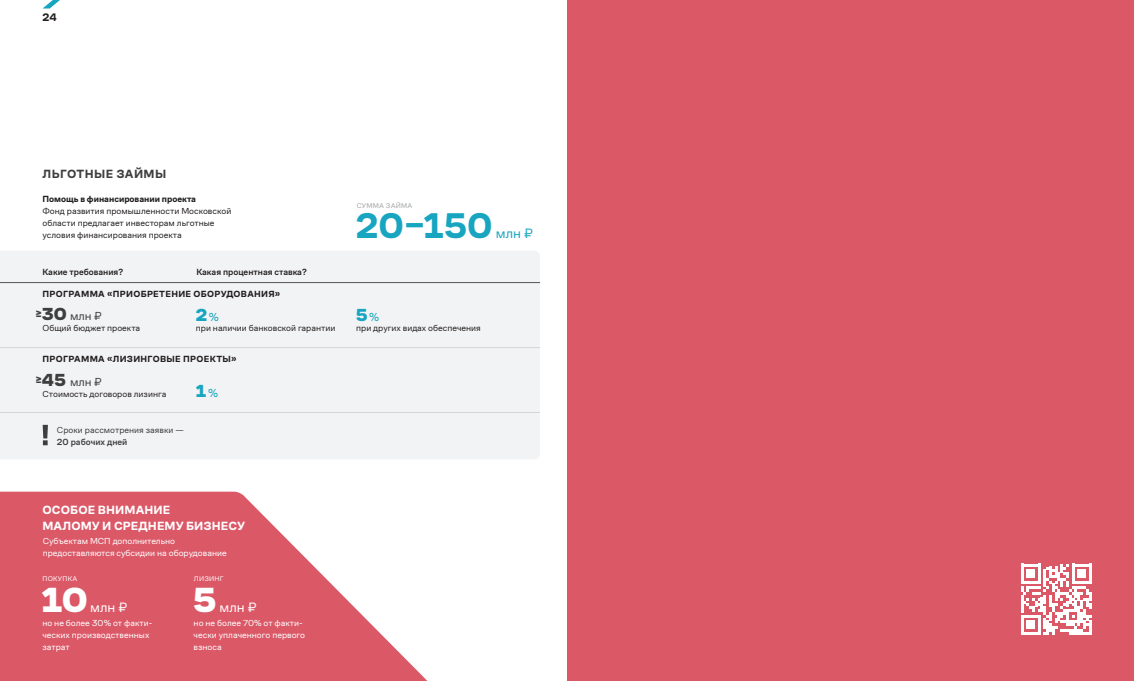
<style>
.page{position:relative;width:1134px;height:681px;background:#fff}
.page>*{position:absolute;margin:0;border:0;box-sizing:border-box;transform-origin:0 0}
.t1{font:700 36px "Co Fo Sans";color:#18a5c0}
.t2{font:900 36px "Co Fo Sans";color:#fff}
.t3{font:900 18px "Co Fo Sans";color:#3e3e3f}
.t4{font:900 18px "Co Fo Sans";color:#18a5c0}
.t5{font:14px "Co Fo Sans";color:#fff}
.t6{font:14px "Co Fo Sans";color:#18a5c0}
.header_14_16{font:700 12px/16px "Co Fo Sans";letter-spacing:.01em;color:#fff}
.Caps_header_12_14{font:700 12px "Co Fo Sans";letter-spacing:.035em;color:#3e3e3f}
.t7{font:12px "Co Fo Sans";color:#3e3e3f}
.t8{font:12px "Co Fo Sans";color:#18a5c0}
.t9{font:700 11px "Co Fo Sans";color:#231f20}
.t10{font:9px/12px "Co Fo Sans";color:#231f20}
.t11{font:9px/12px "Co Fo Sans";color:#fff}
.header_12_16{font:700 9px "Co Fo Sans";letter-spacing:.035em;color:#231f20}
.t12{font:500 9px "Co Fo Sans";color:#231f20}
.t13{font:9px/12px "Co Fo Sans";color:#3e3e3f}
.header_12_16-2{font:700 9px "Co Fo Sans";color:#231f20}
.caption_7_9_caps{font:7px "Co Fo Sans";letter-spacing:.035em;color:#fff}
.caption_7_9_caps-2{font:7px "Co Fo Sans";letter-spacing:.035em;color:#9d9fa2}
.s1{font-weight:500}
</style>
<div class="page">
<div style="left:0;top:251px;width:540px;height:208px;background:#f2f3f4"></div>
<svg style="left:0;top:491px;width:427px;height:189px;fill:#db5867"></svg>
<hr style="left:0;top:347px;width:540px;height:1px;background:#d5d6d8">
<hr style="left:0;top:282px;width:540px;height:1px;background:#545557">
<hr style="left:0;top:412px;width:540px;height:1px;background:#d5d6d8">
<svg style="left:43px;top:424px;width:5px;height:21px"></svg>
<div style="left:567px;top:0;width:567px;height:680px;background:#db5867"></div>
<svg style="left:1021px;top:563px;width:70px;height:71px"></svg>
<svg style="left:43px;top:0;width:17px;height:9px"></svg>
<p class="t9" style="left:43px;top:10px;width:16px">24</p>
<p class="Caps_header_12_14" style="left:43px;top:166px;width:125px">ЛЬГОТНЫЕ ЗАЙМЫ</p>
<p class="header_12_16-2" style="left:43px;top:193px;width:155px">Помощь в финансировании проекта</p>
<p class="t10" style="left:43px;top:205px;width:190px">Фонд развития промышленности Московской области предлагает инвесторам льготные условия финансирования проекта</p>
<p class="t12" style="left:43px;top:266px;width:82px">Какие требования?</p>
<p class="t12" style="left:196px;top:266px;width:112px">Какая процентная ставка?</p>
<p class="header_12_16" style="left:43px;top:288px;width:239px">ПРОГРАММА «ПРИОБРЕТЕНИЕ ОБОРУДОВАНИЯ»</p>
<p class="t3" style="left:35px;top:302px;width:33px"><sup>≥</sup>30</p>
<p class="t4" style="left:196px;top:304px;width:13px">2</p>
<p class="t7" style="left:70px;top:309px;width:33px">млн ₽</p>
<p class="t8" style="left:209px;top:310px;width:12px">%</p>
<p class="caption_7_9_caps-2" style="left:357px;top:202px;width:57px">СУММА ЗАЙМА</p>
<p class="t1" style="left:356px;top:203px;width:138px">20–150</p>
<p class="t6" style="left:496px;top:225px;width:39px">млн ₽</p>
<p class="t4" style="left:356px;top:303px;width:14px">5</p>
<p class="t8" style="left:369px;top:309px;width:12px">%</p>
<p class="t10" style="left:43px;top:322px;width:99px">Общий бюджет проекта</p>
<p class="t10" style="left:196px;top:322px;width:141px">при наличии банковской гарантии</p>
<p class="t10" style="left:356px;top:322px;width:126px">при других видах обеспечения</p>
<p class="header_12_16" style="left:43px;top:353px;width:196px">ПРОГРАММА «ЛИЗИНГОВЫЕ ПРОЕКТЫ»</p>
<p class="t3" style="left:35px;top:368px;width:32px"><sup>≥</sup>45</p>
<p class="t7" style="left:70px;top:374px;width:33px">млн ₽</p>
<p class="t10" style="left:43px;top:387px;width:125px">Стоимость договоров лизинга</p>
<p class="t13" style="left:57px;top:424px;width:128px">Сроки рассмотрения заявки —<br><span class="s1">20 рабочих дней</span></p>
<p class="t4" style="left:196px;top:379px;width:12px">1</p>
<p class="t8" style="left:208px;top:385px;width:12px">%</p>
<p class="header_14_16" style="left:42px;top:502px;width:204px">ОСОБОЕ ВНИМАНИЕ<br>МАЛОМУ И СРЕДНЕМУ БИЗНЕСУ</p>
<p class="t11" style="left:43px;top:535px;width:185px">Субъектам МСП дополнительно предоставляются субсидии на оборудование</p>
<p class="caption_7_9_caps" style="left:42px;top:574px;width:36px">ПОКУПКА</p>
<p class="caption_7_9_caps" style="left:194px;top:574px;width:31px">ЛИЗИНГ</p>
<p class="t2" style="left:42px;top:576px;width:48px">10</p>
<p class="t5" style="left:90px;top:598px;width:39px">млн ₽</p>
<p class="t2" style="left:193px;top:576px;width:26px">5</p>
<p class="t5" style="left:219px;top:598px;width:39px">млн ₽</p>
<p class="t11" style="left:42px;top:617px;width:111px">но не более 30% от факти&shy;ческих производственных затрат</p>
<p class="t11" style="left:194px;top:617px;width:113px">но не более 70% от факти&shy;чески уплаченного первого взноса</p>
</div>
